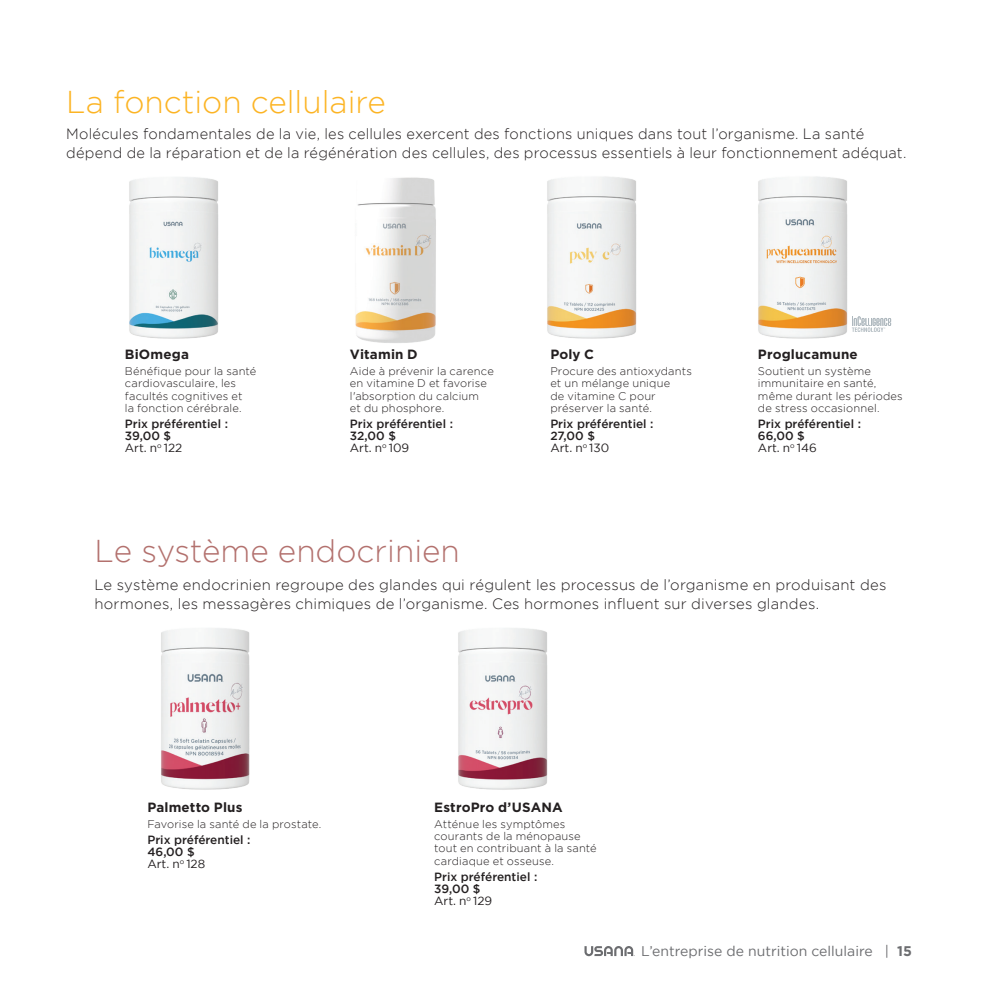
<style>
.page{position:relative;width:1008px;height:1008px;background:#fff}
.page>*{position:absolute;margin:0;border:0;box-sizing:border-box;transform-origin:0 0}
.t1{font:300 31.5px "Gotham";color:#fcb424}
.t2{font:300 31.5px "Gotham";color:#b3716e}
.t3{font:300 14.88px/19.2px "Gotham";letter-spacing:.015em;color:#231f20}
.t4{font:14px "Gotham";color:#6c6d70}
.t5{font:700 13.47px "Gotham";letter-spacing:.01em;color:#231f20}
.t6{font:500 11.9px/12.2px "Gotham";color:#231f20}
.t7{font:300 11.03px/12.2px "Gotham";letter-spacing:.015em;color:#231f20}
.s1{font-weight:400}
.s2{font-weight:700}
</style>
<div class="page">
<svg style="left:584px;top:946px;width:51px;height:10px"></svg>
<img style="left:129px;top:177px;width:90px;height:162px">
<img style="left:547px;top:176px;width:90px;height:163px">
<img style="left:758px;top:176px;width:90px;height:163px">
<svg style="left:852px;top:316px;width:39px;height:16px"></svg>
<img style="left:161px;top:628px;width:89px;height:162px">
<img style="left:458px;top:628px;width:90px;height:162px">
<img style="left:355px;top:177px;width:81px;height:166px">
<h1 class="t1" style="left:66px;top:82px;width:321px">La fonction cellulaire</h1>
<h2 class="t3" style="left:66px;top:124px;width:842px">Molécules fondamentales de la vie, les cellules exercent des fonctions uniques dans tout l’organisme. La santé dépend de la réparation et de la régénération des cellules, des processus essentiels à leur fonctionnement adéquat.</h2>
<p class="t5" style="left:125px;top:345px;width:66px">BiOmega</p>
<p class="t7" style="left:125px;top:365px;width:133px">Bénéfique pour la santé cardiovasculaire, les facultés cognitives et<br>la fonction cérébrale.</p>
<p class="t6" style="left:125px;top:417px;width:105px">Prix préférentiel :<br>39,00 $<br><span class="s1">Art. n</span><sup>o</sup> <span class="s1">122</span></p>
<p class="t5" style="left:350px;top:345px;width:69px">Vitamin D</p>
<p class="t7" style="left:350px;top:365px;width:145px">Aide à prévenir la carence en vitamine D et favorise l'absorption du calcium<br>et du phosphore.</p>
<p class="t6" style="left:350px;top:417px;width:105px">Prix préférentiel :<br>32,00 $<br><span class="s1">Art. n</span><sup>o</sup> <span class="s1">109</span></p>
<p class="t5" style="left:550px;top:345px;width:45px">Poly C</p>
<p class="t7" style="left:550px;top:365px;width:143px">Procure des antioxydants et un mélange unique<br>de vitamine C pour préserver la santé.</p>
<p class="t6" style="left:550px;top:417px;width:105px">Prix préférentiel :<br>27,00 $<br><span class="s1">Art. n</span><sup>o</sup> <span class="s1">130</span></p>
<p class="t5" style="left:758px;top:345px;width:101px">Proglucamune</p>
<p class="t7" style="left:758px;top:365px;width:146px">Soutient un système immunitaire en santé, même durant les périodes de stress occasionnel.</p>
<p class="t6" style="left:758px;top:417px;width:105px">Prix préférentiel :<br>66,00 $<br><span class="s1">Art. n</span><sup>o</sup> <span class="s1">146</span></p>
<h1 class="t2" style="left:94px;top:531px;width:367px">Le système endocrinien</h1>
<h2 class="t3" style="left:94px;top:574px;width:793px">Le système endocrinien regroupe des glandes qui régulent les processus de l’organisme en produisant des hormones, les messagères chimiques de l’organisme. Ces hormones influent sur diverses glandes.</h2>
<p class="t5" style="left:147px;top:798px;width:97px">Palmetto Plus</p>
<p class="t7" style="left:147px;top:817px;width:176px">Favorise la santé de la prostate.</p>
<p class="t6" style="left:147px;top:833px;width:105px">Prix préférentiel :<br>46,00 $<br><span class="s1">Art. n</span><sup>o</sup> <span class="s1">128</span></p>
<p class="t5" style="left:434px;top:798px;width:130px">EstroPro d’USANA</p>
<p class="t7" style="left:434px;top:817px;width:164px">Atténue les symptômes courants de la ménopause tout en contribuant à la santé cardiaque et osseuse.</p>
<p class="t6" style="left:434px;top:870px;width:105px">Prix préférentiel :<br>39,00 $<br><span class="s1">Art. n</span><sup>o</sup> <span class="s1">129</span></p>
<p class="t4" style="left:641px;top:942px;width:272px">L’entreprise de nutrition cellulaire | <span class="s2">15</span></p>
</div>
